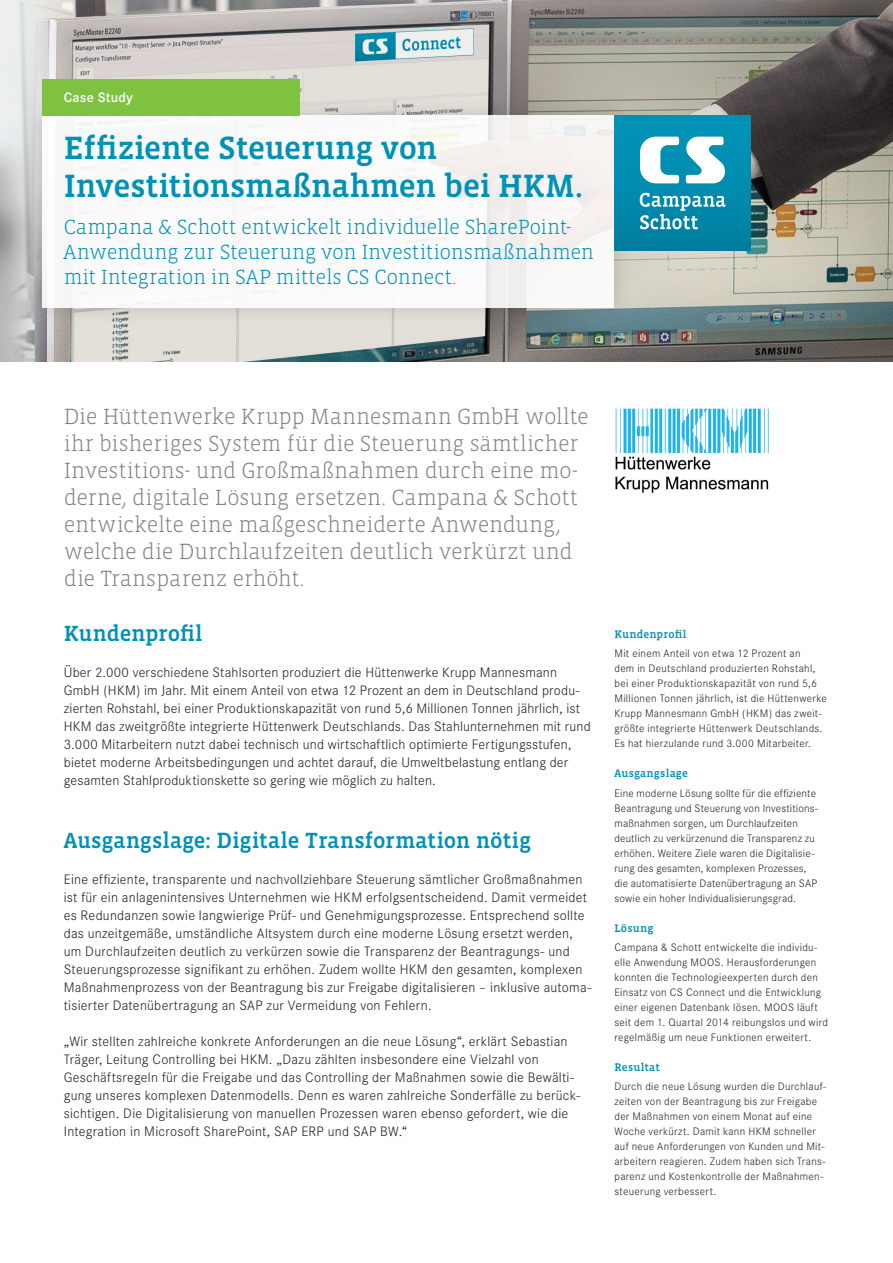
<style>
.page{position:relative;width:893px;height:1263px;background:#fff}
.page>*{position:absolute;margin:0;border:0;box-sizing:border-box;transform-origin:0 0}
._01_Headline_VistaSl{font:500 33px/37.5px "Vista Slab OT";letter-spacing:-.015em;color:#0091b6}
._04_Intro_VistaSlab{font:300 22.5px/27px "Vista Slab OT";letter-spacing:-.005em;color:#808285}
._03_Headline_VistaSl{font:500 22.5px "Vista Slab OT";letter-spacing:-.005em;color:#0091b6}
._01_Headline_VistaSl-2{font:300 21px/24.8px "Vista Slab OT";letter-spacing:-.01em;color:#0091b6}
._07_Copytext_Corpora{font:300 14.25px/18px "Corporate S";letter-spacing:.015em;color:#231f20}
._10_Absendermodul_Co{font:600 14.25px "Corporate S";letter-spacing:.015em;color:#fff}
._02_Copytext_Margina{font:300 11.25px/15px "Corporate S";letter-spacing:.025em;color:#231f20}
._01_Headline_Margina{font:500 11.25px "Vista Slab OT";letter-spacing:.02em;color:#0091b6}
</style>
<div class="page">
<img style="left:0;top:0;width:893px;height:361px">
<div style="left:22px;top:95px;width:612px;height:232px;background:#231f20;opacity:.2"></div>
<div style="left:43px;top:115px;width:571px;height:192px;background:#fff"></div>
<img style="left:614px;top:115px;width:136px;height:135px">
<svg style="left:640px;top:137px;width:86px;height:92px"></svg>
<div style="left:43px;top:79px;width:257px;height:36px;background:#7fc241"></div>
<img style="left:615px;top:408px;width:154px;height:85px">
<p class="_10_Absendermodul_Co" style="left:64px;top:89px;width:71px">Case Study</p>
<p class="_01_Headline_VistaSl" style="left:64px;top:130px;width:521px">Effiziente Steuerung von<br>Investitionsmaßnahmen bei HKM.</p>
<p class="_01_Headline_VistaSl-2" style="left:64px;top:215px;width:532px">Campana &amp; Schott entwickelt individuelle SharePoint-<br>Anwendung zur Steuerung von Investitionsmaßnahmen mit Integration in SAP mittels CS Connect.</p>
<p class="_04_Intro_VistaSlab" style="left:64px;top:404px;width:526px">Die Hüttenwerke Krupp Mannesmann GmbH wollte ihr bisheriges System für die Steuerung sämtlicher Investitions- und Großmaßnahmen durch eine mo&shy;derne, digitale Lösung ersetzen. Campana &amp; Schott entwickelte eine maßgeschneiderte Anwendung, welche die Durchlaufzeiten deutlich verkürzt und die Transparenz erhöht.</p>
<p class="_03_Headline_VistaSl" style="left:64px;top:621px;width:140px">Kundenprofil</p>
<p class="_07_Copytext_Corpora" style="left:64px;top:663px;width:529px">Über 2.000 verschiedene Stahlsorten produziert die Hüttenwerke Krupp Mannesmann GmbH (HKM) im Jahr. Mit einem Anteil von etwa 12 Prozent an dem in Deutschland produ&shy;zierten Rohstahl, bei einer Produktionskapazität von rund 5,6 Millionen Tonnen jährlich, ist HKM das zweitgrößte integrierte Hüttenwerk Deutschlands. Das Stahlunternehmen mit rund 3.000 Mitarbeitern nutzt dabei technisch und wirtschaftlich optimierte Fertigungsstufen, bietet moderne Arbeitsbedingungen und achtet darauf, die Umweltbelastung entlang der gesamten Stahlproduktionskette so gering wie möglich zu halten.</p>
<p class="_03_Headline_VistaSl" style="left:64px;top:828px;width:469px">Ausgangslage: Digitale Transformation nötig</p>
<p class="_07_Copytext_Corpora" style="left:64px;top:870px;width:529px">Eine effiziente, transparente und nachvollziehbare Steuerung sämtlicher Großmaßnahmen ist für ein anlagenintensives Unternehmen wie HKM erfolgsentscheidend. Damit vermeidet es Redundanzen sowie langwierige Prüf- und Genehmigungsprozesse. Entsprechend sollte das unzeitgemäße, umständliche Altsystem durch eine moderne Lösung ersetzt werden, um Durchlaufzeiten deutlich zu verkürzen sowie die Transparenz der Beantragungs- und Steuerungsprozesse signifikant zu erhöhen. Zudem wollte HKM den gesamten, komplexen Maßnahmenprozess von der Beantragung bis zur Freigabe digitalisieren – inklusive automa&shy;tisierter Datenübertragung an SAP zur Vermeidung von Fehlern.</p>
<p class="_07_Copytext_Corpora" style="left:64px;top:1032px;width:518px">„Wir stellten zahlreiche konkrete Anforderungen an die neue Lösung“, erklärt Sebastian Träger, Leitung Controlling bei HKM. „Dazu zählten insbesondere eine Vielzahl von Geschäftsregeln für die Freigabe und das Controlling der Maßnahmen sowie die Bewälti&shy;gung unseres komplexen Datenmodells. Denn es waren zahlreiche Sonderfälle zu berück&shy;sichtigen. Die Digitalisierung von manuellen Prozessen waren ebenso gefordert, wie die Integration in Microsoft SharePoint, SAP ERP und SAP BW.“</p>
<p class="_01_Headline_Margina" style="left:614px;top:628px;width:73px">Kundenprofil</p>
<p class="_02_Copytext_Margina" style="left:614px;top:646px;width:214px">Mit einem Anteil von etwa 12 Prozent an<br>dem in Deutschland produzierten Rohstahl, bei einer Produktionskapazität von rund 5,6<br>Millionen Tonnen jährlich, ist die Hüttenwerke Krupp Mannesmann GmbH (HKM) das zweit&shy;größte integrierte Hüttenwerk Deutschlands.<br>Es hat hierzulande rund 3.000 Mitarbeiter.</p>
<p class="_01_Headline_Margina" style="left:614px;top:768px;width:75px">Ausgangslage</p>
<p class="_02_Copytext_Margina" style="left:614px;top:785px;width:205px">Eine moderne Lösung sollte für die effiziente Beantragung und Steuerung von Investitions&shy;maßnahmen sorgen, um Durchlaufzeiten deutlich zu verkürzenund die Transparenz zu erhöhen. Weitere Ziele waren die Digitalisie&shy;rung des gesamten, komplexen Prozesses, die automatisierte Datenübertragung an SAP sowie ein hoher Individualisierungsgrad.</p>
<p class="_01_Headline_Margina" style="left:614px;top:922px;width:40px">Lösung</p>
<p class="_02_Copytext_Margina" style="left:614px;top:940px;width:215px">Campana &amp; Schott entwickelte die individu&shy;elle Anwendung MOOS. Herausforderungen konnten die Technologieexperten durch den Einsatz von CS Connect und die Entwicklung einer eigenen Datenbank lösen. MOOS läuft seit dem 1. Quartal 2014 reibungslos und wird regelmäßig um neue Funktionen erweitert.</p>
<p class="_01_Headline_Margina" style="left:614px;top:1061px;width:47px">Resultat</p>
<p class="_02_Copytext_Margina" style="left:614px;top:1079px;width:213px">Durch die neue Lösung wurden die Durchlauf&shy;zeiten von der Beantragung bis zur Freigabe der Maßnahmen von einem Monat auf eine Woche verkürzt. Damit kann HKM schneller auf neue Anforderungen von Kunden und Mit&shy;arbeitern reagieren. Zudem haben sich Trans&shy;parenz und Kostenkontrolle der Maßnahmen&shy;steuerung verbessert.</p>
</div>
